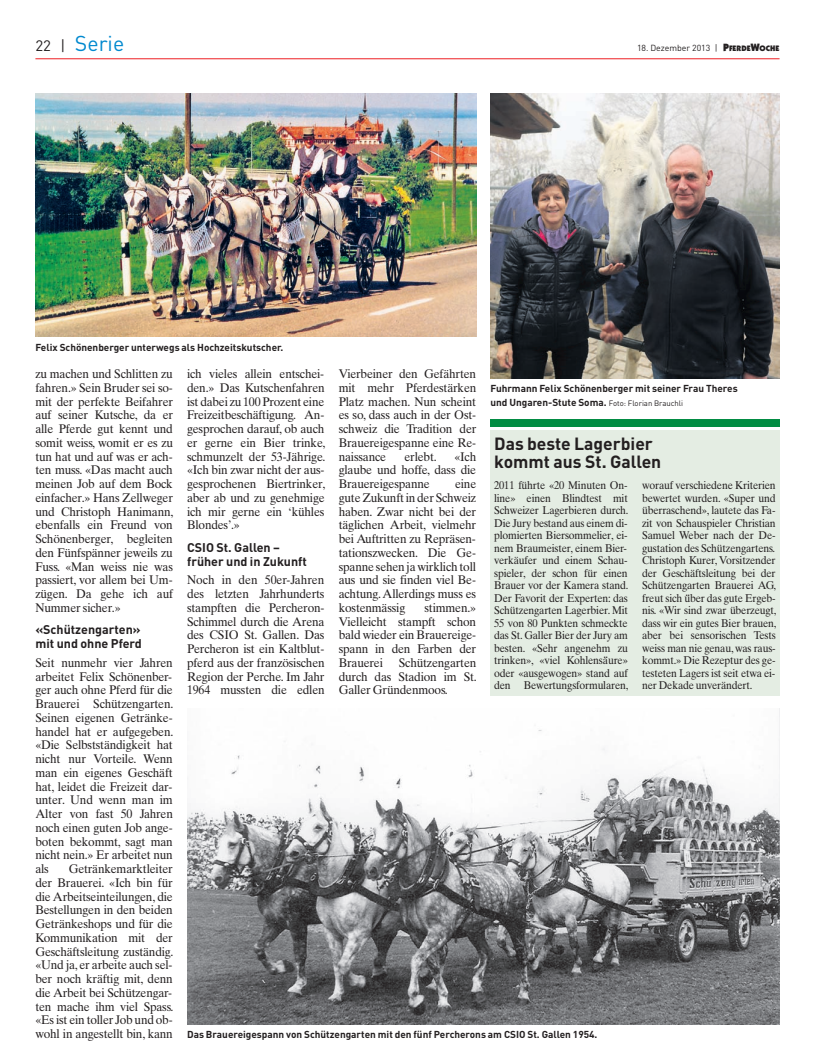
<style>
.page{position:relative;width:815px;height:1063px;background:#fff}
.page>*{position:absolute;margin:0;border:0;box-sizing:border-box;transform-origin:0 0}
.t1{font:21.25px "DIN";color:#0089cf}
.t2{font:700 17.5px/17.5px "DIN";color:#231f20}
.t3{font:12.5px/13.8px "Times Ten";letter-spacing:-.015em;color:#231f20;text-align:justify;scale:.95 1}
.t4{font:700 12.5px/13.8px "DIN";color:#231f20}
.t5{font:11.25px/12.5px "Times Ten";letter-spacing:-.015em;color:#231f20;scale:.93 1}
.t6{font:700 11.25px "Calibri";color:#231f20;scale:.93 1}
.t7{font:700 10px/13.8px "DIN";color:#231f20}
.t8{font:8.75px "DIN";color:#231f20}
.s1{font-size:15px;color:#231f20}
.s2{font-family:"Itc Kabel";font-weight:900;font-size:10.62px}
.s3{font-family:"Itc Kabel";font-weight:900;font-size:8px}
.s4{font-weight:400;font-size:7.75px}
</style>
<div class="page">
<hr style="left:35px;top:58px;width:745px;height:1px;background:#ee1d23">
<img style="left:187px;top:708px;width:593px;height:316px">
<img style="left:490px;top:93px;width:290px;height:285px">
<div style="left:490px;top:430px;width:290px;height:266px;background:#e4ede3"></div>
<div style="left:490px;top:419px;width:290px;height:7px;background:#028c43"></div>
<img style="left:35px;top:93px;width:441px;height:244px">
<h1 class="t1" style="left:35px;top:30px;width:90px"><span class="s1">22 |</span> Serie</h1>
<p class="t8" style="left:637px;top:43px;width:144px">18. Dezember 2013 | <span class="s2">P</span><span class="s3">FERDE</span><span class="s2">W</span><span class="s3">OCHE</span></p>
<p class="t7" style="left:35px;top:340px;width:249px">Felix Schönenberger unterwegs als Hochzeitskutscher.</p>
<p class="t3" style="left:35px;top:367px;width:147px">zu machen und Schlitten zu fahren.» Sein Bruder sei so&shy;mit der perfekte Beifahrer auf seiner Kutsche, da er alle Pferde gut kennt und somit weiss, womit er es zu tun hat und auf was er ach&shy;ten muss. «Das macht auch meinen Job auf dem Bock einfacher.» Hans Zellweger und Christoph Hanimann, ebenfalls ein Freund von Schönenberger, begleiten den Fünfspänner jeweils zu Fuss. «Man weiss nie was passiert, vor allem bei Um&shy;zügen. Da gehe ich auf Nummer sicher.»</p>
<p class="t4" style="left:35px;top:622px;width:108px">«Schützengarten» mit und ohne Pferd</p>
<p class="t3" style="left:35px;top:656px;width:147px">Seit nunmehr vier Jahren arbeitet Felix Schönenber&shy;ger auch ohne Pferd für die Brauerei Schützengarten.<br>Seinen eigenen Getränke&shy;handel hat er aufgegeben. «Die Selbstständigkeit hat nicht nur Vorteile. Wenn man ein eigenes Geschäft hat, leidet die Freizeit dar&shy;unter. Und wenn man im Alter von fast 50 Jahren noch einen guten Job ange&shy;boten bekommt, sagt man nicht nein.» Er arbeitet nun als</p>
<p class="t3" style="left:35px;top:862px;width:147px;text-indent:33px">Getränkemarktleiter der Brauerei. «Ich bin für die Arbeitseinteilungen, die Bestellungen in den beiden Getränkeshops und für die Kommunikation mit der Geschäftsleitung zuständig. «Und ja, er arbeite auch sel&shy;ber noch kräftig mit, denn die Arbeit bei Schützengar&shy;ten mache ihm viel Spass. «Es ist ein toller Job und ob&shy;wohl in angestellt bin, kann</p>
<p class="t3" style="left:187px;top:367px;width:147px">ich vieles allein entschei&shy;den.» Das Kutschenfahren ist dabei zu 100 Prozent eine Freizeitbeschäftigung. An&shy;gesprochen darauf, ob auch er gerne ein Bier trinke, schmunzelt der 53-Jährige. «Ich bin zwar nicht der aus&shy;gesprochenen Biertrinker, aber ab und zu genehmige ich mir gerne ein ‘kühles Blondes’.»</p>
<p class="t4" style="left:187px;top:540px;width:121px">CSIO St. Gallen – früher und in Zukunft</p>
<p class="t3" style="left:187px;top:573px;width:146px">Noch in den 50er-Jahren des letzten Jahrhunderts stampften die Percheron-Schimmel durch die Arena des CSIO St. Gallen. Das Percheron ist ein Kaltblut&shy;pferd aus der französischen Region der Perche. Im Jahr 1964 mussten die edlen</p>
<p class="t3" style="left:339px;top:367px;width:146px">Vierbeiner den Gefährten mit mehr Pferdestärken Platz machen. Nun scheint es so, dass auch in der Ost&shy;schweiz die Tradition der Brauereigespanne eine Re&shy;naissance</p>
<p class="t3" style="left:339px;top:449px;width:146px;text-indent:116px">«Ich glaube und hoffe, dass die Brauereigespanne</p>
<p class="t3" style="left:404px;top:449px;width:35px">erlebt.</p>
<p class="t3" style="left:339px;top:477px;width:146px;text-indent:116px">eine gute Zukunft in der Schweiz haben. Zwar nicht bei der täglichen Arbeit, vielmehr bei Auftritten zu Repräsen&shy;tationszwecken. Die Ge&shy;spanne sehen ja wirklich toll aus und sie finden viel Be&shy;achtung. Allerdings muss es kostenmässig</p>
<p class="t3" style="left:339px;top:601px;width:146px;text-indent:86px">stimmen.» Vielleicht stampft schon bald wieder ein Brauereige&shy;spann in den Farben der Brauerei</p>
<p class="t3" style="left:339px;top:656px;width:147px;text-indent:60px">Schützengarten durch das Stadion im St.<br>Galler Gründenmoos.</p>
<p class="t7" style="left:490px;top:381px;width:249px">Fuhrmann Felix Schönenberger mit seiner Frau Theres und Ungaren-Stute Soma. <span class="s4">Foto: Florian Brauchli</span></p>
<h2 class="t2" style="left:494px;top:435px;width:169px">Das beste Lagerbier kommt aus St. Gallen</h2>
<p class="t5" style="left:494px;top:479px;width:146px">2011 führte «20 Minuten On&shy;line» einen Blindtest mit<br>Schweizer Lagerbieren durch.<br>Die Jury bestand aus einem di&shy;plomierten Biersommelier, ei&shy;nem Braumeister, einem Bier&shy;verkäufer und einem Schau&shy;spieler, der schon für einen<br>Brauer vor der Kamera stand.<br>Der Favorit der Experten: das<br>Schützengarten Lagerbier. Mit<br>55 von 80 Punkten schmeckte das St. Galler Bier der Jury am besten. «Sehr angenehm zu trinken», «viel Kohlensaure»</p>
<p class="t5" style="left:642px;top:479px;width:146px;text-align:justify">worauf verschiedene Kriterien bewertet wurden. «Super und überraschend», lautete das Fa&shy;zit von Schauspieler Christian Samuel Weber nach der De - gus tation des Schützengartens.<br>Christoph Kurer, Vorsitzender der Geschäftsleitung bei der Schützengarten Brauerei AG, freut sich uber das gute Ergeb-</p>
<p class="t6" style="left:690px;top:591px;width:6px">̈</p>
<p class="t5" style="left:642px;top:604px;width:146px;text-align:justify">nis. «Wir sind zwar überzeugt, dass wir ein gutes Bier brauen, aber bei sensorischen Tests weiss man nie genau, was raus&shy;kommt.» Die Rezeptur des ge&shy;testeten Lagers ist seit etwa ei&shy;ner Dekade unverändert.</p>
<p class="t6" style="left:608px;top:653px;width:6px">̈</p>
<p class="t5" style="left:494px;top:666px;width:146px">oder «ausgewogen» stand auf den Bewertungsformularen,</p>
<p class="t7" style="left:187px;top:1027px;width:412px">Das Brauereigespann von Schützengarten mit den fünf Percherons am CSIO St. Gallen 1954.</p>
</div>
